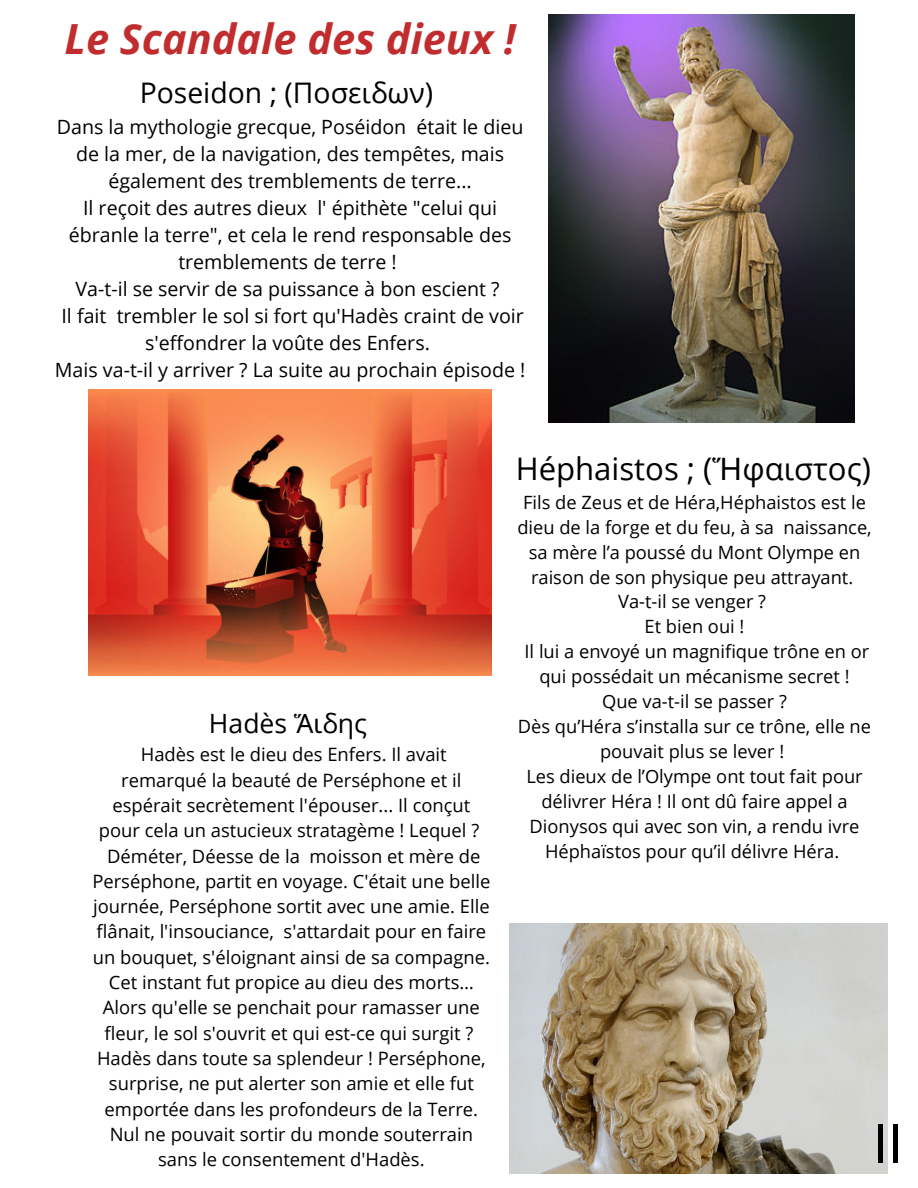
<style>
.page{position:relative;width:918px;height:1188px;background:#fff}
.page>*{position:absolute;margin:0;border:0;box-sizing:border-box;transform-origin:0 0}
.t1{font:54px "Open Sans";color:#000}
.t2{font:italic 700 41.55px "Open Sans";color:#c12d2e}
.t3{font:31.05px "Open Sans";color:#000}
.t4{font:28.35px "Open Sans";color:#000}
.t5{font:26.55px "Open Sans";color:#000}
.t6{font:19.65px/27px "Open Sans";color:#000;text-align:center}
.t7{font:18.45px/25.3px "Open Sans";color:#000;text-align:center}
.t8{font:18.3px/24.9px "Open Sans";color:#000;text-align:center}
.s1{font-family:"Noto Sans"}
</style>
<div class="page">
<img style="left:549px;top:14px;width:306px;height:409px">
<img style="left:88px;top:390px;width:404px;height:285px">
<img style="left:509px;top:924px;width:378px;height:250px">
<p class="t2" style="left:64px;top:10px;width:453px">Le Scandale des dieux !</p>
<p class="t4" style="left:140px;top:73px;width:295px">Poseidon ; (Ποσειδων)</p>
<p class="t6" style="left:57px;top:112px;width:468px">Dans la mythologie grecque, Poséidon était le dieu de la mer, de la navigation, des tempêtes, mais également des tremblements de terre...</p>
<p class="t6" style="left:69px;top:193px;width:444px">Il reçoit des autres dieux l' épithète "celui qui ébranle la terre", et cela le rend responsable des tremblements de terre !</p>
<p class="t6" style="left:76px;top:274px;width:426px">Va-t-il se servir de sa puissance à bon escient ?</p>
<p class="t6" style="left:61px;top:301px;width:464px">Il fait trembler le sol si fort qu'Hadès craint de voir s'effondrer la voûte des Enfers.</p>
<p class="t6" style="left:55px;top:355px;width:472px">Mais va-t-il y arriver ? La suite au prochain épisode !</p>
<p class="t5" style="left:209px;top:705px;width:159px">Hadès <span class="s1">ᾍ</span>δης</p>
<p class="t7" style="left:92px;top:742px;width:399px">Hadès est le dieu des Enfers. Il avait<br>remarqué la beauté de Perséphone et il espérait secrètement l'épouser... Il conçut pour cela un astucieux stratagème ! Lequel ?<br>Déméter, Déesse de la moisson et mère de Perséphone, partit en voyage. C'était une belle journée, Perséphone sortit avec une amie. Elle flânait, l'insouciance, s'attardait pour en faire un bouquet, s'éloignant ainsi de sa compagne.<br>Cet instant fut propice au dieu des morts… Alors qu'elle se penchait pour ramasser une fleur, le sol s'ouvrit et qui est-ce qui surgit ?</p>
<p class="t7" style="left:97px;top:1045px;width:390px">Hadès dans toute sa splendeur ! Perséphone, surprise, ne put alerter son amie et elle fut emportée dans les profondeurs de la Terre.<br>Nul ne pouvait sortir du monde souterrain sans le consentement d'Hadès.</p>
<p class="t3" style="left:516px;top:447px;width:357px">Héphaistos ; (<span class="s1">Ἥ</span>φαιστος)</p>
<p class="t8" style="left:517px;top:489px;width:356px">Fils de Zeus et de Héra,Héphaistos est le dieu de la forge et du feu, à sa naissance, sa mère l’a poussé du Mont Olympe en raison de son physique peu attrayant.</p>
<p class="t8" style="left:618px;top:589px;width:149px">Va-t-il se venger ?</p>
<p class="t8" style="left:645px;top:614px;width:101px">Et bien oui !</p>
<p class="t8" style="left:525px;top:639px;width:346px">Il lui a envoyé un magnifique trône en or qui possédait un mécanisme secret !</p>
<p class="t8" style="left:602px;top:689px;width:186px">Que va-t-il se passer ?</p>
<p class="t8" style="left:518px;top:714px;width:355px">Dès qu’Héra s’installa sur ce trône, elle ne pouvait plus se lever !</p>
<p class="t8" style="left:526px;top:763px;width:338px">Les dieux de l’Olympe ont tout fait pour délivrer Héra ! Il ont dû faire appel a Dionysos qui avec son vin, a rendu ivre Héphaïstos pour qu’il délivre Héra.</p>
<p class="t1" style="left:873px;top:1105px;width:32px">II</p>
</div>
